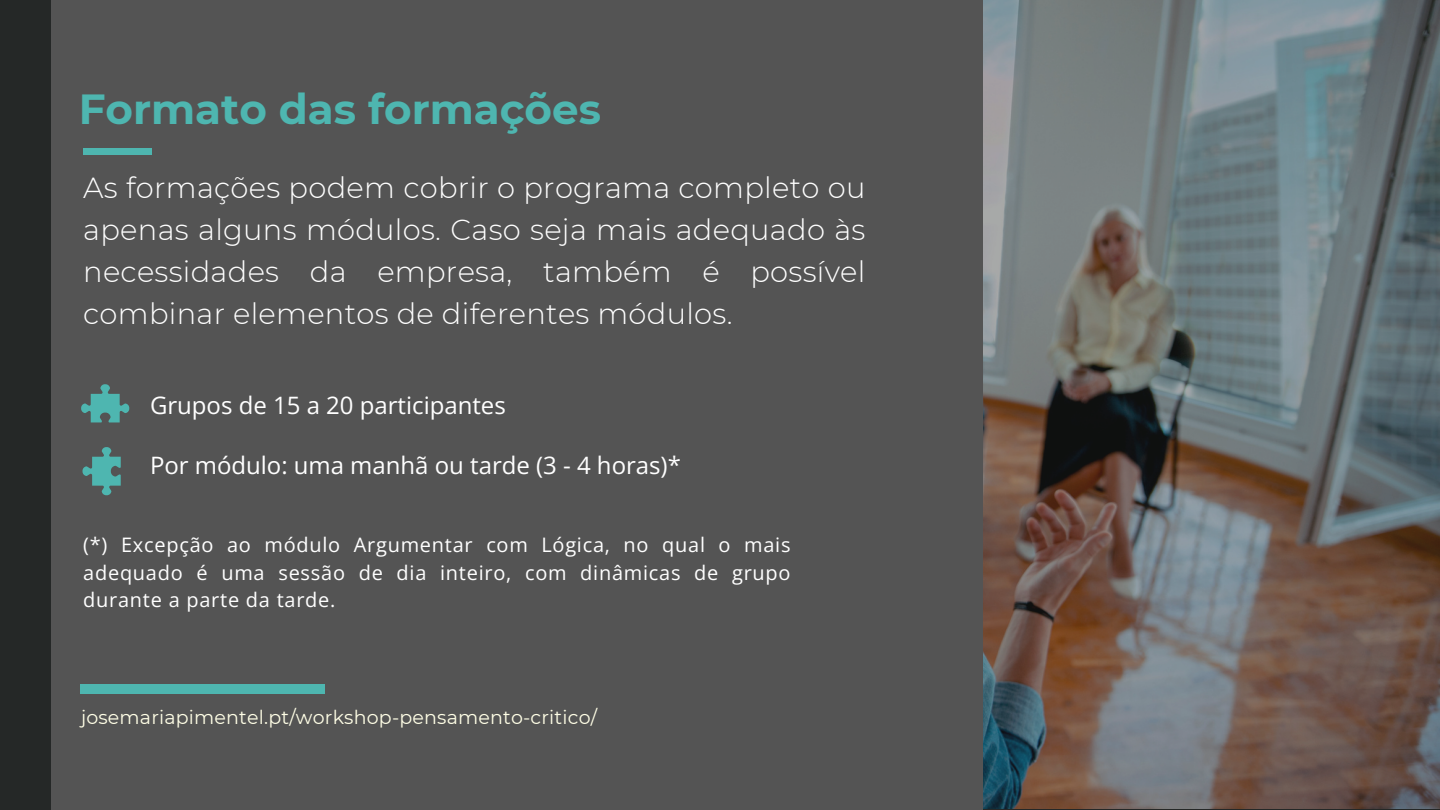
<style>
.page{position:relative;width:1440px;height:810px;background:#252827}
.page>*{position:absolute;margin:0;border:0;box-sizing:border-box;transform-origin:0 0}
.t1{font:700 42px "Montserrat";color:#4eb6b0}
.t2{font:300 29px/42px "Montserrat";letter-spacing:.01em;color:#fff;text-align:justify}
.t3{font:24px "Open Sans";color:#fff}
.t4{font:20px/27.8px "Open Sans";letter-spacing:.035em;color:#fff;text-align:justify}
.t5{font:19px "Montserrat";letter-spacing:.01em;color:#fffee6}
</style>
<div class="page">
<img style="left:982px;top:0;width:458px;height:808px">
<div style="left:52px;top:0;width:930px;height:810px;background:#545454"></div>
<div style="left:83px;top:148px;width:68px;height:6px;background:#4eb6b0"></div>
<div style="left:81px;top:684px;width:244px;height:9px;background:#4eb6b0"></div>
<svg style="left:81px;top:384px;width:48px;height:38px"></svg>
<svg style="left:83px;top:447px;width:38px;height:48px"></svg>
<h1 class="t1" style="left:79px;top:84px;width:524px">Formato das formações</h1>
<p class="t2" style="left:83px;top:167px;width:784px">As formações podem cobrir o programa completo ou apenas alguns módulos. Caso seja mais adequado às necessidades da empresa, também é possível combinar elementos de diferentes módulos.</p>
<p class="t3" style="left:150px;top:388px;width:357px">Grupos de 15 a 20 participantes</p>
<p class="t3" style="left:150px;top:448px;width:532px">Por módulo: uma manhã ou tarde (3 - 4 horas)*</p>
<p class="t4" style="left:83px;top:530px;width:709px">(*) Excepção ao módulo Argumentar com Lógica, no qual o mais adequado é uma sessão de dia inteiro, com dinâmicas de grupo durante a parte da tarde.</p>
<p class="t5" style="left:81px;top:706px;width:518px">josemariapimentel.pt/workshop-pensamento-critico/</p>
</div>
